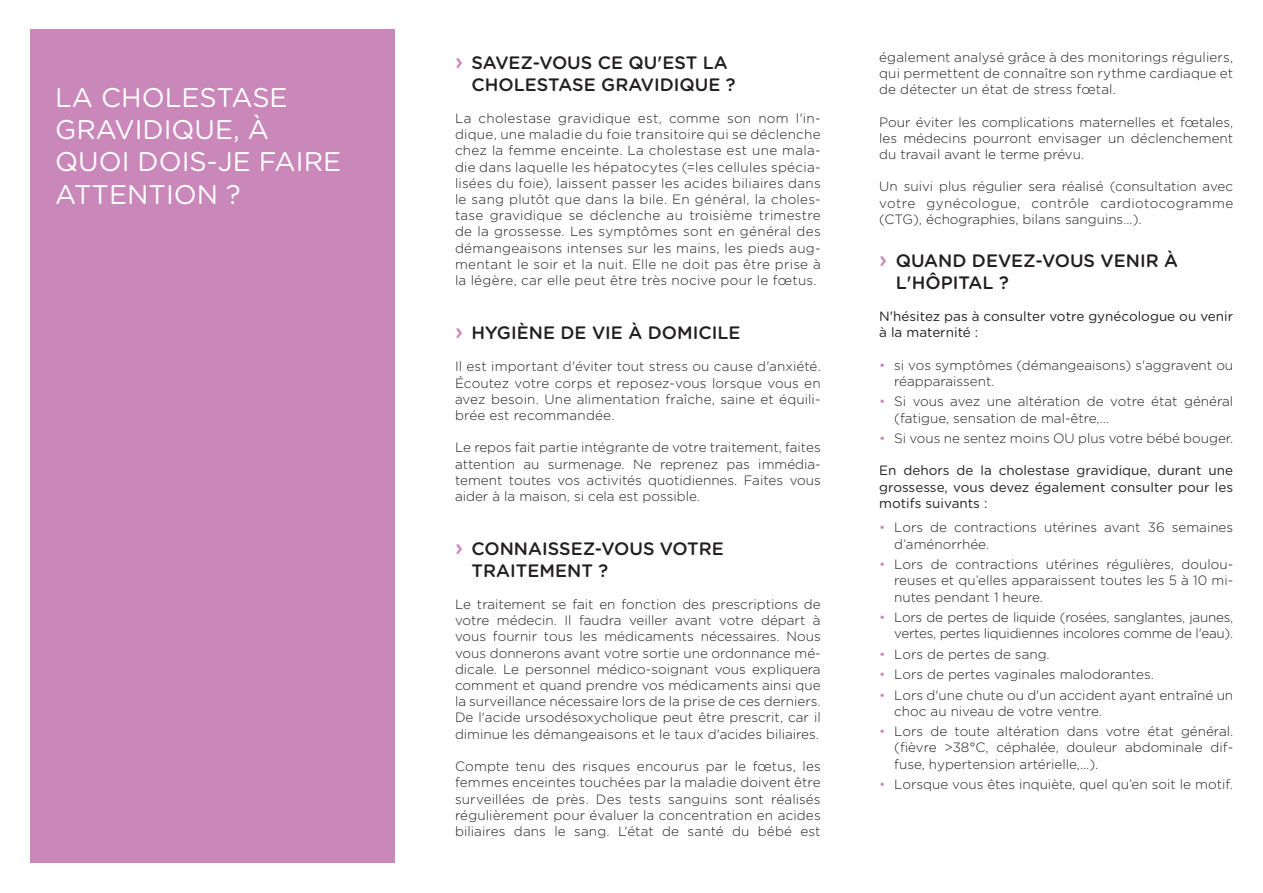
<style>
.page{position:relative;width:1263px;height:893px;background:#fff}
.page>*{position:absolute;margin:0;border:0;box-sizing:border-box;transform-origin:0 0}
.t1{font:27px/32.4px "Gotham Rounded";color:#fff}
.t2{font:500 18px/21.6px "Gotham Rounded";color:#231f20}
.t3{font:300 13.5px/16.2px "Gotham Rounded";color:#231f20;text-align:justify}
.t4{font:13.5px/16.2px "Gotham Rounded";color:#231f20}
.t5{font:300 13.5px/16.2px "Gotham Rounded";letter-spacing:-.02em;color:#231f20;text-align:right}
.s1{font-size:22.5px;color:#ca87ba}
.s2{color:#ca87ba}
</style>
<div class="page">
<div style="left:30px;top:30px;width:364px;height:833px;background:#ca87ba"></div>
<h1 class="t1" style="left:55px;top:80px;width:287px">LA CHOLESTASE<br>GRAVIDIQUE, À<br>QUOI DOIS-JE FAIRE<br>ATTENTION ?</h1>
<h2 class="t2" style="left:471px;top:51px;width:266px;text-indent:-16px"><span class="s1">›</span> SAVEZ-VOUS CE QU'EST LA<br>CHOLESTASE GRAVIDIQUE ?</h2>
<p class="t3" style="left:455px;top:110px;width:367px">La cholestase gravidique est, comme son nom l'in&shy;dique, une maladie du foie transitoire qui se déclenche chez la femme enceinte. La cholestase est une mala&shy;die dans laquelle les hépatocytes (=les cellules spécia&shy;lisées du foie), laissent passer les acides biliaires dans le sang plutôt que dans la bile. En général, la choles&shy;tase gravidique se déclenche au troisième trimestre de la grossesse. Les symptômes sont en général des démangeaisons intenses sur les mains, les pieds aug&shy;mentant le soir et la nuit. Elle ne doit pas être prise à la légère, car elle peut être très nocive pour le fœtus.</p>
<h2 class="t2" style="left:455px;top:321px;width:287px"><span class="s1">›</span> HYGIÈNE DE VIE À DOMICILE</h2>
<p class="t3" style="left:455px;top:358px;width:367px">Il est important d'éviter tout stress ou cause d'anxiété.<br>Écoutez votre corps et reposez-vous lorsque vous en avez besoin. Une alimentation fraîche, saine et équili&shy;brée est recommandée.</p>
<p class="t3" style="left:455px;top:439px;width:367px">Le repos fait partie intégrante de votre traitement, faites attention au surmenage. Ne reprenez pas immédia&shy;tement toutes vos activités quotidiennes. Faites vous aider à la maison, si cela est possible.</p>
<h2 class="t2" style="left:471px;top:537px;width:254px;text-indent:-16px"><span class="s1">›</span> CONNAISSEZ-VOUS VOTRE<br>TRAITEMENT ?</h2>
<p class="t3" style="left:455px;top:596px;width:367px">Le traitement se fait en fonction des prescriptions de votre médecin. Il faudra veiller avant votre départ à vous fournir tous les médicaments nécessaires. Nous vous donnerons avant votre sortie une ordonnance mé&shy;dicale. Le personnel médico-soignant vous expliquera comment et quand prendre vos médicaments ainsi que la surveillance nécessaire lors de la prise de ces derniers.<br>De l'acide ursodésoxycholique peut être prescrit, car il diminue les démangeaisons et le taux d'acides biliaires.</p>
<p class="t3" style="left:455px;top:758px;width:367px">Compte tenu des risques encourus par le fœtus, les femmes enceintes touchées par la maladie doivent être surveillées de près. Des tests sanguins sont réalisés régulièrement pour évaluer la concentration en acides biliaires dans le sang. L'état de santé du bébé est</p>
<p class="t3" style="left:879px;top:48px;width:355px">également analysé grâce à des monitorings réguliers, qui permettent de connaître son rythme cardiaque et de détecter un état de stress fœtal.</p>
<p class="t3" style="left:879px;top:113px;width:355px">Pour éviter les complications maternelles et fœtales, les médecins pourront envisager un déclenchement du travail avant le terme prévu.</p>
<p class="t3" style="left:879px;top:178px;width:355px">Un suivi plus régulier sera réalisé (consultation avec votre gynécologue, contrôle cardiotocogramme (CTG), échographies, bilans sanguins...).</p>
<h2 class="t2" style="left:896px;top:249px;width:284px;text-indent:-16px"><span class="s1">›</span> QUAND DEVEZ-VOUS VENIR À<br>L'HÔPITAL ?</h2>
<p class="t4" style="left:879px;top:308px;width:355px">N'hésitez pas à consulter votre gynécologue ou venir à la maternité :</p>
<p class="t3" style="left:894px;top:356px;width:340px;text-indent:-15px"><span class="s2">•</span> si vos symptômes (démangeaisons) s'aggravent ou réapparaissent.</p>
<p class="t3" style="left:894px;top:393px;width:340px;text-indent:-15px"><span class="s2">•</span> Si vous avez une altération de votre état général (fatigue, sensation de mal-être,…</p>
<p class="t3" style="left:879px;top:429px;width:355px"><span class="s2">•</span> Si vous ne sentez moins OU plus votre bébé bouger.</p>
<p class="t4" style="left:879px;top:462px;width:356px;text-align:justify">En dehors de la cholestase gravidique, durant une grossesse, vous devez également consulter pour les motifs suivants :</p>
<p class="t3" style="left:894px;top:519px;width:340px;text-indent:-15px"><span class="s2">•</span> Lors de contractions utérines avant 36 semaines d’aménorrhée.</p>
<p class="t3" style="left:894px;top:556px;width:341px;text-indent:-15px"><span class="s2">•</span> Lors de contractions utérines régulières, doulou&shy;reuses et qu’elles apparaissent toutes les 5 à 10 mi&shy;nutes pendant 1 heure.</p>
<p class="t5" style="left:879px;top:608px;width:355px"><span class="s2">•</span> Lors de pertes de liquide (rosées, sanglantes, jaunes, vertes, pertes liquidiennes incolores comme de l'eau).</p>
<p class="t3" style="left:879px;top:645px;width:172px"><span class="s2">•</span> Lors de pertes de sang.</p>
<p class="t3" style="left:879px;top:666px;width:276px"><span class="s2">•</span> Lors de pertes vaginales malodorantes.</p>
<p class="t3" style="left:894px;top:686px;width:340px;text-indent:-15px"><span class="s2">•</span> Lors d'une chute ou d'un accident ayant entraîné un choc au niveau de votre ventre.</p>
<p class="t3" style="left:894px;top:723px;width:340px;text-indent:-15px"><span class="s2">•</span> Lors de toute altération dans votre état général. (fièvre &gt;38°C, céphalée, douleur abdominale dif&shy;fuse, hypertension artérielle,...).</p>
<p class="t3" style="left:879px;top:776px;width:355px"><span class="s2">•</span> Lorsque vous êtes inquiète, quel qu’en soit le motif.</p>
</div>
